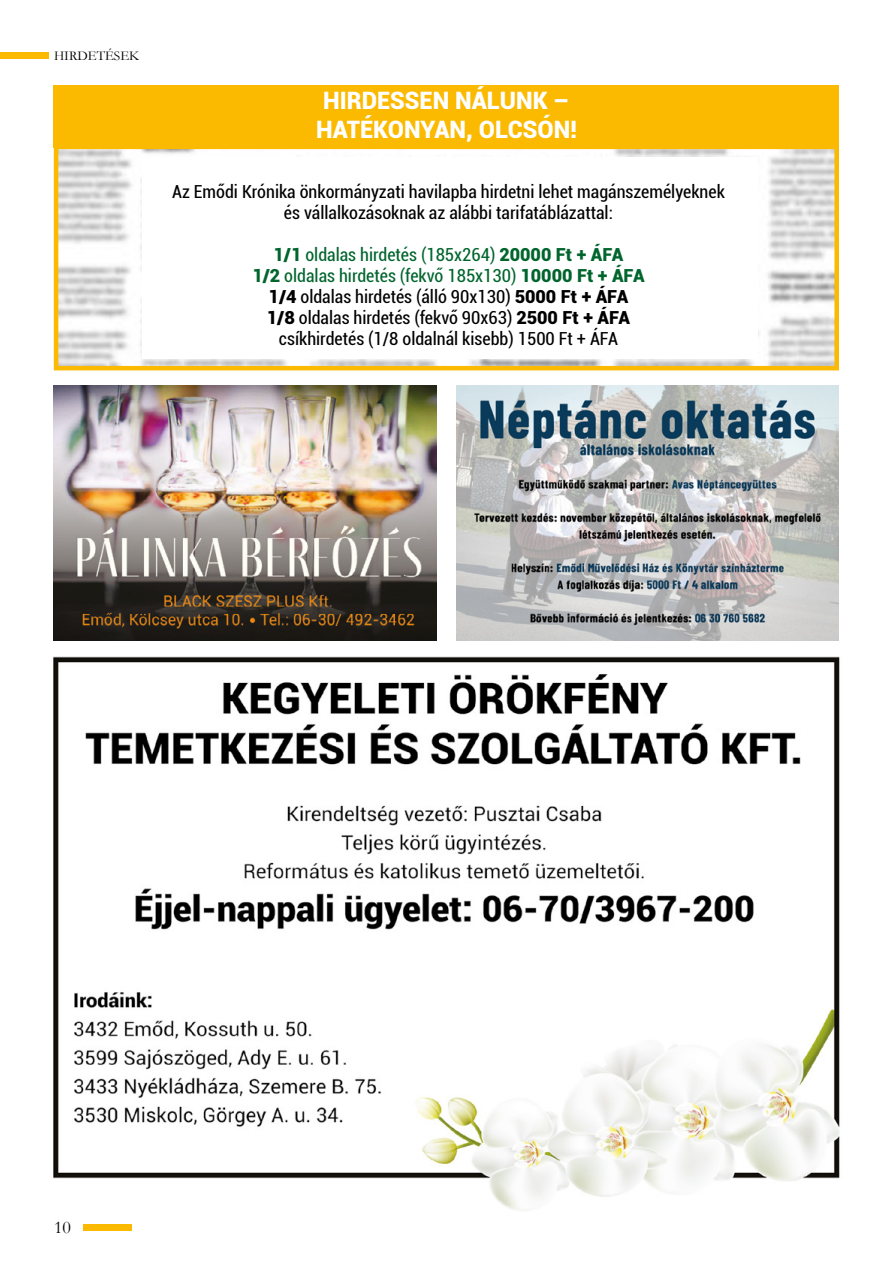
<style>
.page{position:relative;width:893px;height:1263px;background:#fff}
.page>*{position:absolute;margin:0;border:0;box-sizing:border-box;transform-origin:0 0}
.t1{font:900 24px/28.8px "Roboto";color:#fff}
.t2{font:condensed 18px/21px "Roboto";color:#000;text-align:center}
.t3{font:18px "Garamond";color:#000}
.t4{font:13.5px "Garamond";color:#000}
.s1{font-weight:900;font-stretch:normal;color:#00652d}
.s2{color:#00652d}
.s3{font-weight:900;font-stretch:normal}
</style>
<div class="page">
<div style="left:83px;top:1224px;width:48px;height:7px;background:#fbba00"></div>
<div style="left:0;top:52px;width:48px;height:7px;background:#fbba00"></div>
<img style="left:53px;top:656px;width:787px;height:554px">
<img style="left:54px;top:386px;width:383px;height:255px">
<img style="left:456px;top:386px;width:383px;height:255px">
<img style="left:59px;top:150px;width:775px;height:215px">
<div style="left:54px;top:145px;width:785px;height:225px;border:4px solid #fbba00"></div>
<div style="left:142px;top:157px;width:615px;height:202px;background:#fff"></div>
<div style="left:54px;top:85px;width:785px;height:63px;background:#fbba00"></div>
<p class="t4" style="left:54px;top:47px;width:87px">HIRDETÉSEK</p>
<h1 class="t1" style="left:316px;top:86px;width:262px">HIRDESSEN NÁLUNK –<br>HATÉKONYAN, OLCSÓN!</h1>
<p class="t2" style="left:172px;top:181px;width:554px">Az Emődi Krónika önkormányzati havilapba hirdetni lehet magánszemélyeknek és vállalkozásoknak az alábbi tarifatáblázattal:</p>
<p class="t2" style="left:252px;top:244px;width:394px"><span class="s1">1/1</span> <span class="s2">oldalas hirdetés (185x264)</span> <span class="s1">20000 Ft + ÁFA<br>1/2</span> <span class="s2">oldalas hirdetés (fekvő 185x130)</span> <span class="s1">10000 Ft + ÁFA </span><span class="s3">1/4</span> oldalas hirdetés (álló 90x130) <span class="s3">5000 Ft + ÁFA 1/8</span> oldalas hirdetés (fekvő 90x63) <span class="s3">2500 Ft + ÁFA </span>csíkhirdetés (1/8 oldalnál kisebb) 1500 Ft + ÁFA</p>
<p class="t3" style="left:54px;top:1215px;width:18px">10</p>
</div>
